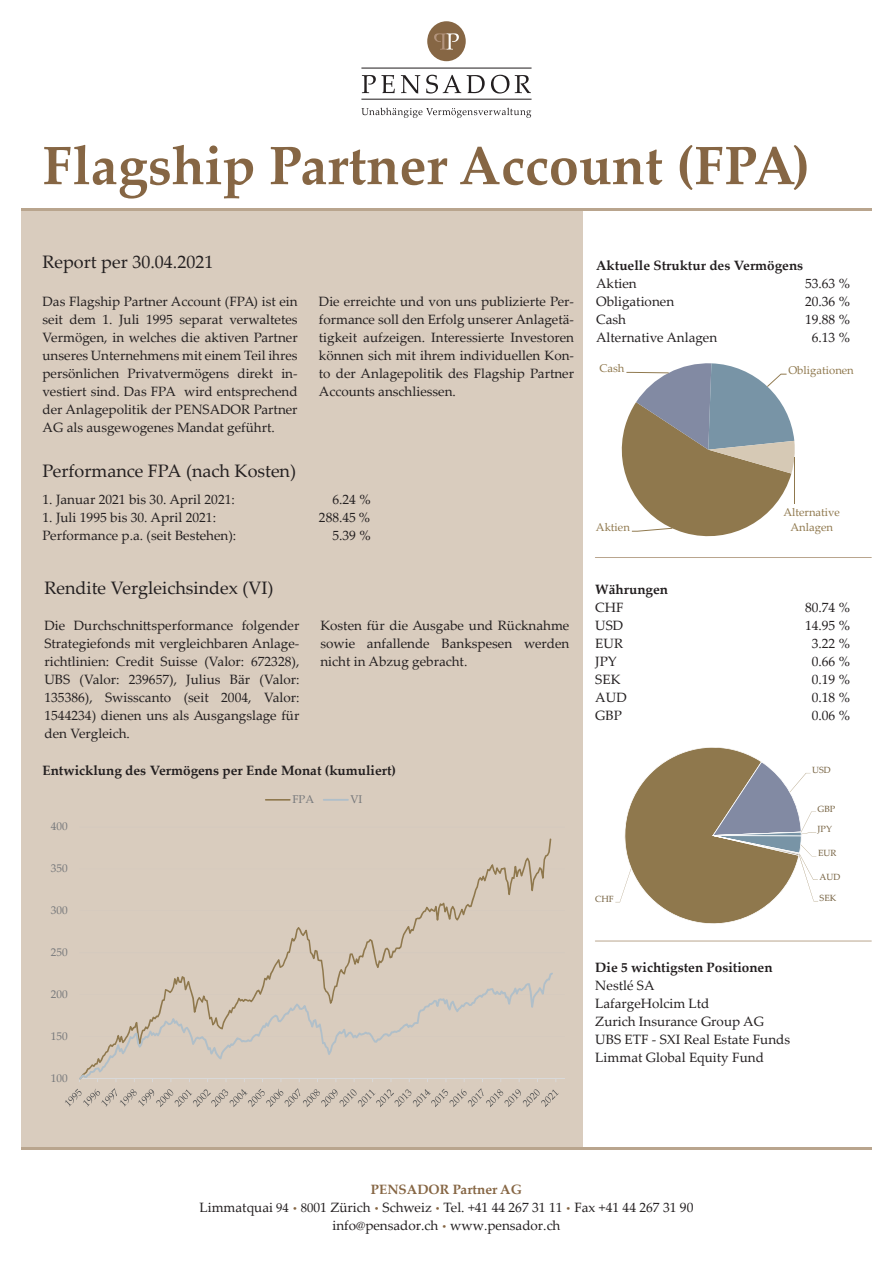
<style>
.page{position:relative;width:893px;height:1263px;background:#fff}
.page>*{position:absolute;margin:0;border:0;box-sizing:border-box;transform-origin:0 0}
.t1{font:700 54px "Palatino Linotype";color:#866644}
.t2{font:18px "Palatino Linotype";color:#231f20}
.t3{font:13.5px/18px "Palatino Linotype";color:#231f20;text-align:justify}
.t4{font:700 13.5px "Palatino Linotype";color:#231f20}
.t5{font:700 13.5px "Palatino Linotype";color:#866644}
.t6{font:11.25px/15.1px "Palatino Linotype";color:#8f784d;text-align:center}
.t7{font:11.25px "Palatino Linotype";color:#76787b}
.t8{font:9px "Palatino Linotype";color:#756140}
.s1{font-size:12.75px}
.s2{font-weight:700;font-size:9.6px;color:#866644}
</style>
<div class="page">
<div style="left:21px;top:210px;width:562px;height:938px;background:#d9ccbe"></div>
<hr style="left:21px;top:208px;width:851px;height:2px;background:#b9a58e">
<hr style="left:21px;top:1147px;width:851px;height:2px;background:#b9a58e">
<hr style="left:595px;top:557px;width:276px;height:1px;background:#b9a58e">
<hr style="left:595px;top:941px;width:276px;height:1px;background:#b9a58e">
<svg style="left:621px;top:363px;width:174px;height:174px"></svg>
<hr style="left:794px;top:457px;width:1px;height:47px;background:#8f784d">
<svg style="left:615px;top:747px;width:203px;height:177px"></svg>
<hr style="left:79px;top:827px;width:486px;height:1px;background:#cfc7bf">
<hr style="left:79px;top:869px;width:486px;height:1px;background:#cfc7bf">
<hr style="left:79px;top:911px;width:486px;height:1px;background:#cfc7bf">
<hr style="left:79px;top:953px;width:486px;height:1px;background:#cfc7bf">
<hr style="left:79px;top:995px;width:486px;height:1px;background:#cfc7bf">
<hr style="left:79px;top:1036px;width:486px;height:1px;background:#cfc7bf">
<hr style="left:79px;top:1078px;width:486px;height:1px;background:#d9d9d9">
<svg style="left:271px;top:838px;width:280px;height:134px"></svg>
<svg style="left:79px;top:972px;width:474px;height:107px"></svg>
<svg style="left:65px;top:1088px;width:494px;height:19px"></svg>
<hr style="left:265px;top:799px;width:26px;height:2px;background:#8f784d">
<hr style="left:323px;top:799px;width:26px;height:2px;background:#b0bfc9">
<div style="left:427px;top:21px;width:39px;height:40px;background:#866644;border-radius:50%"></div>
<svg style="left:434px;top:33px;width:25px;height:17px"></svg>
<svg style="left:362px;top:75px;width:33px;height:18px"></svg>
<svg style="left:401px;top:75px;width:19px;height:19px"></svg>
<svg style="left:426px;top:75px;width:35px;height:19px"></svg>
<svg style="left:467px;top:75px;width:18px;height:18px"></svg>
<svg style="left:491px;top:75px;width:18px;height:19px"></svg>
<svg style="left:515px;top:75px;width:16px;height:18px"></svg>
<svg style="left:361px;top:108px;width:170px;height:10px"></svg>
<hr style="left:361px;top:99px;width:170px;height:1px;background:#231f20">
<hr style="left:361px;top:68px;width:170px;height:1px;background:#231f20">
<p class="t1" style="left:43px;top:127px;width:769px">Flagship Partner Account (FPA)</p>
<p class="t2" style="left:43px;top:249px;width:172px">Report per 30.04.2021</p>
<p class="t3" style="left:43px;top:292px;width:257px">Das Flagship Partner Account (FPA) ist ein seit dem 1. Juli 1995 separat verwaltetes Vermögen, in welches die aktiven Partner unseres Unternehmens mit einem Teil ihres persönlichen Privatvermögens direkt in&shy;vestiert sind. Das FPA wird entsprechend der Anlagepolitik der PENSADOR Partner AG als ausgewogenes Mandat geführt.</p>
<p class="t2" style="left:43px;top:458px;width:255px">Performance FPA (nach Kosten)</p>
<p class="t3" style="left:43px;top:490px;width:194px">1. Januar 2021 bis 30. April 2021:</p>
<p class="t3" style="left:43px;top:508px;width:175px">1. Juli 1995 bis 30. April 2021:</p>
<p class="t3" style="left:43px;top:526px;width:195px">Performance p.a. (seit Bestehen):</p>
<p class="t3" style="left:319px;top:292px;width:257px">Die erreichte und von uns publizierte Per&shy;formance soll den Erfolg unserer Anlagetä&shy;tigkeit aufzeigen. Interessierte Investoren können sich mit ihrem individuellen Kon&shy;to der Anlagepolitik des Flagship Partner Accounts anschliessen.</p>
<p class="t3" style="left:332px;top:490px;width:40px">6.24 %</p>
<p class="t3" style="left:319px;top:508px;width:53px">288.45 %</p>
<p class="t3" style="left:332px;top:526px;width:40px">5.39 %</p>
<p class="t2" style="left:44px;top:575px;width:231px">Rendite Vergleichsindex (VI)</p>
<p class="t3" style="left:44px;top:616px;width:257px">Die Durchschnittsperformance folgender Strategiefonds mit vergleichbaren Anlage&shy;richtlinien: Credit Suisse (Valor: 672328), UBS (Valor: 239657), Julius Bär (Valor:<br>135386), Swisscanto (seit 2004, Valor:<br>1544234) dienen uns als Ausgangslage für den Vergleich.</p>
<p class="t3" style="left:320px;top:616px;width:251px">Kosten für die Ausgabe und Rücknahme sowie anfallende Bankspesen werden nicht in Abzug gebracht.</p>
<p class="t4" style="left:43px;top:761px;width:355px">Entwicklung des Vermögens per Ende Monat (kumuliert)</p>
<p class="t7" style="left:51px;top:818px;width:18px">400</p>
<p class="t7" style="left:51px;top:860px;width:18px">350</p>
<p class="t7" style="left:51px;top:902px;width:18px">300</p>
<p class="t7" style="left:51px;top:944px;width:18px">250</p>
<p class="t7" style="left:51px;top:986px;width:18px">200</p>
<p class="t7" style="left:51px;top:1028px;width:18px">150</p>
<p class="t7" style="left:51px;top:1070px;width:18px">100</p>
<p class="t7" style="left:292px;top:791px;width:23px">FPA</p>
<p class="t7" style="left:350px;top:791px;width:13px">VI</p>
<p class="t4" style="left:596px;top:256px;width:209px">Aktuelle Struktur des Vermögens</p>
<p class="t3" style="left:596px;top:274px;width:42px">Aktien</p>
<p class="t3" style="left:596px;top:292px;width:80px">Obligationen</p>
<p class="t3" style="left:596px;top:310px;width:31px">Cash</p>
<p class="t3" style="left:596px;top:328px;width:123px">Alternative Anlagen</p>
<p class="t3" style="left:805px;top:274px;width:47px">53.63 %</p>
<p class="t3" style="left:805px;top:292px;width:47px">20.36 %</p>
<p class="t3" style="left:805px;top:310px;width:47px">19.88 %</p>
<p class="t3" style="left:812px;top:328px;width:40px">6.13 %</p>
<p class="t6" style="left:600px;top:361px;width:27px">Cash</p>
<p class="t6" style="left:788px;top:362px;width:67px">Obligationen</p>
<p class="t6" style="left:596px;top:519px;width:35px">Aktien</p>
<p class="t4" style="left:595px;top:580px;width:74px">Währungen</p>
<p class="t3" style="left:595px;top:598px;width:30px">CHF</p>
<p class="t3" style="left:595px;top:616px;width:30px">USD</p>
<p class="t3" style="left:595px;top:634px;width:29px">EUR</p>
<p class="t3" style="left:595px;top:652px;width:23px">JPY</p>
<p class="t3" style="left:595px;top:670px;width:27px">SEK</p>
<p class="t3" style="left:595px;top:688px;width:33px">AUD</p>
<p class="t3" style="left:595px;top:706px;width:28px">GBP</p>
<p class="t8" style="left:595px;top:893px;width:20px">CHF</p>
<p class="t6" style="left:783px;top:504px;width:58px">Alternative<br>Anlagen</p>
<p class="t3" style="left:805px;top:598px;width:47px">80.74 %</p>
<p class="t3" style="left:805px;top:616px;width:47px">14.95 %</p>
<p class="t3" style="left:812px;top:634px;width:40px">3.22 %</p>
<p class="t3" style="left:812px;top:652px;width:40px">0.66 %</p>
<p class="t3" style="left:812px;top:670px;width:40px">0.19 %</p>
<p class="t3" style="left:812px;top:688px;width:40px">0.18 %</p>
<p class="t3" style="left:812px;top:706px;width:40px">0.06 %</p>
<p class="t8" style="left:812px;top:764px;width:20px">USD</p>
<p class="t8" style="left:817px;top:802px;width:19px">GBP</p>
<p class="t8" style="left:818px;top:823px;width:16px">JPY</p>
<p class="t8" style="left:818px;top:847px;width:20px">EUR</p>
<p class="t8" style="left:819px;top:870px;width:22px">AUD</p>
<p class="t8" style="left:820px;top:892px;width:18px">SEK</p>
<p class="t4" style="left:595px;top:958px;width:179px">Die 5 wichtigsten Positionen</p>
<p class="t3" style="left:595px;top:976px;width:61px">Nestlé SA</p>
<p class="t3" style="left:595px;top:994px;width:116px">LafargeHolcim Ltd</p>
<p class="t3" style="left:595px;top:1012px;width:170px">Zurich Insurance Group AG</p>
<p class="t3" style="left:595px;top:1030px;width:196px">UBS ETF - SXI Real Estate Funds</p>
<p class="t3" style="left:595px;top:1048px;width:170px">Limmat Global Equity Fund</p>
<p class="t5" style="left:371px;top:1180px;width:153px">PENSADOR Partner AG</p>
<p class="t3" style="left:199px;top:1198px;width:495px">Limmatquai <span class="s1">94</span> <span class="s2">•</span> <span class="s1">80</span>01 Zürich <span class="s2">•</span> Schweiz <span class="s2">•</span> Tel. +41 44 267 31 11 <span class="s2">•</span> Fax +41 44 267 31 90</p>
<p class="t3" style="left:332px;top:1216px;width:230px">info@pensador.ch <span class="s2">•</span> www.pensador.ch</p>
</div>
